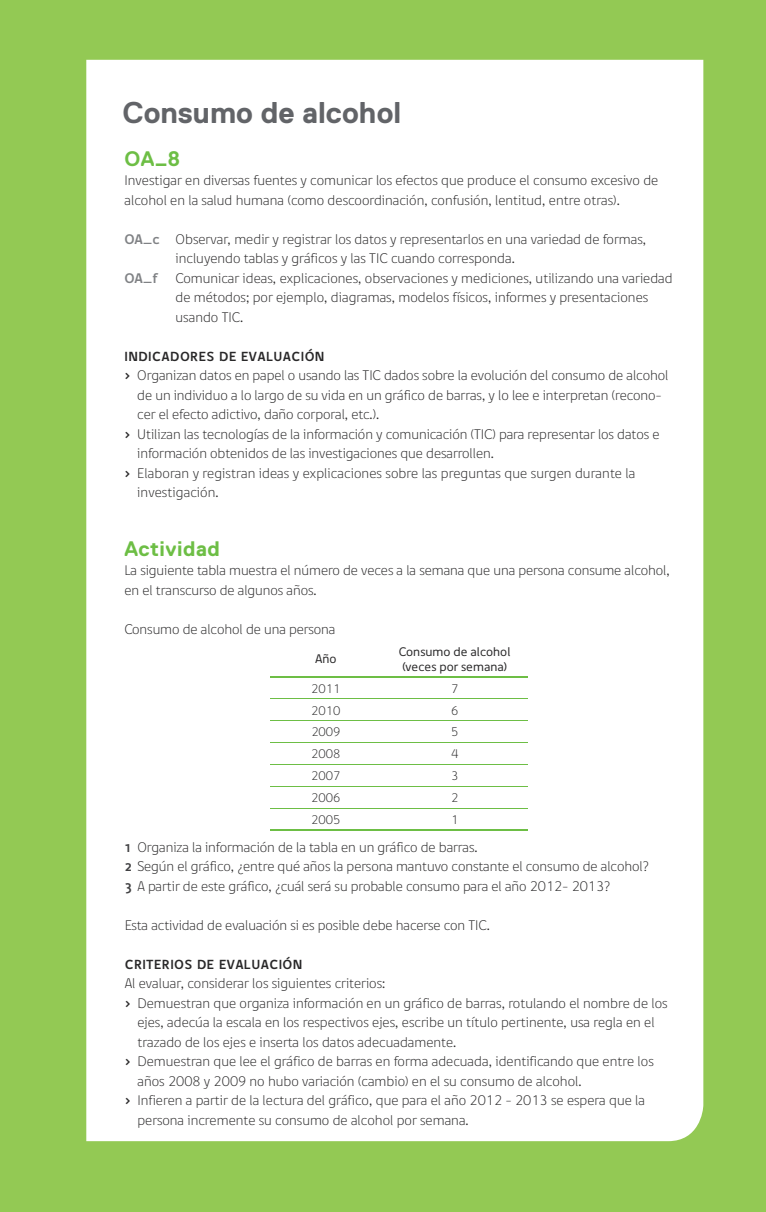
<style>
.page{position:relative;width:766px;height:1212px;background:#fff}
.page>*{position:absolute;margin:0;border:0;box-sizing:border-box;transform-origin:0 0}
.t1{font:700 30px "Replica";color:#626468}
.t2{font:700 30px "Replica Std";color:#636567}
.t3{font:700 21px "Replica Std";letter-spacing:.025em;color:#6dbe45}
.t4{font:700 18px "Replica Std";color:#636567}
.t5{font:14.25px/19.5px "Dignathin";color:#292829}
.t6{font:700 13.5px "Digna SC";letter-spacing:.025em;color:#292829}
.t7{font:12.75px/15px "Digna";color:#292829}
.t8{font:12.75px "Dignathin";color:#292829}
.s1{font-family:"Digna";font-weight:700;color:#808285}
.s2{font-family:"Digna Picto"}
.s3{font-family:"Digna SC";font-weight:700;color:#414143}
</style>
<div class="page">
<div style="left:0;top:0;width:765px;height:1212px;background:#93c954"></div>
<div style="left:86px;top:60px;width:617px;height:1081px;background:#fff"></div>
<div style="left:120px;top:145px;width:564px;height:690px;background:#fff"></div>
<hr style="left:270px;top:676px;width:111px;height:1px;background:#6dbe45">
<hr style="left:381px;top:676px;width:146px;height:1px;background:#6dbe45">
<hr style="left:270px;top:698px;width:111px;height:1px;background:#6dbe45">
<hr style="left:381px;top:698px;width:146px;height:1px;background:#6dbe45">
<hr style="left:270px;top:720px;width:111px;height:1px;background:#6dbe45">
<hr style="left:381px;top:720px;width:146px;height:1px;background:#6dbe45">
<hr style="left:270px;top:742px;width:111px;height:1px;background:#6dbe45">
<hr style="left:381px;top:742px;width:146px;height:1px;background:#6dbe45">
<hr style="left:270px;top:764px;width:111px;height:1px;background:#6dbe45">
<hr style="left:381px;top:764px;width:146px;height:1px;background:#6dbe45">
<hr style="left:270px;top:786px;width:111px;height:1px;background:#6dbe45">
<hr style="left:381px;top:786px;width:146px;height:1px;background:#6dbe45">
<hr style="left:270px;top:808px;width:111px;height:1px;background:#6dbe45">
<hr style="left:381px;top:808px;width:146px;height:1px;background:#6dbe45">
<hr style="left:270px;top:829px;width:111px;height:2px;background:#6dbe45">
<hr style="left:381px;top:829px;width:146px;height:2px;background:#6dbe45">
<div style="left:109px;top:90px;width:571px;height:45px;background:#fff"></div>
<div style="left:121px;top:835px;width:556px;height:301px;background:#fff"></div>
<h1 class="t1" style="left:122px;top:96px;width:280px">Consumo de alcohol</h1>
<h1 class="t2" style="left:124px;top:100px;width:133px">Ejemplo 1</h1>
<h2 class="t3" style="left:125px;top:147px;width:57px">OA_8</h2>
<p class="t5" style="left:124px;top:171px;width:535px">Investigar en diversas fuentes y comunicar los efectos que produce el consumo excesivo de alcohol en la salud humana (como descoordinación, confusión, lentitud, entre otras).</p>
<p class="t5" style="left:124px;top:229px;width:523px"><span class="s1">OA_c</span> Observar, medir y registrar los datos y representarlos en una variedad de formas,</p>
<p class="t5" style="left:175px;top:249px;width:341px">incluyendo tablas y gráficos y las TIC cuando corresponda.</p>
<p class="t5" style="left:124px;top:268px;width:549px"><span class="s1">OA_f</span> Comunicar ideas, explicaciones, observaciones y mediciones, utilizando una variedad</p>
<p class="t5" style="left:175px;top:288px;width:474px">de métodos; por ejemplo, diagramas, modelos físicos, informes y presentaciones</p>
<p class="t5" style="left:175px;top:307px;width:69px">usando TIC.</p>
<p class="t6" style="left:124px;top:347px;width:201px">INDICADORES DE EVALUACIÓN</p>
<p class="t5" style="left:124px;top:366px;width:545px"><span class="s2">›</span> Organizan datos en papel o usando las TIC dados sobre la evolución del consumo de alcohol</p>
<p class="t5" style="left:137px;top:385px;width:526px">de un individuo a lo largo de su vida en un gráfico de barras, y lo lee e interpretan (recono-</p>
<p class="t5" style="left:137px;top:405px;width:243px">cer el efecto adictivo, daño corporal, etc.).</p>
<p class="t5" style="left:124px;top:424px;width:536px"><span class="s2">›</span> Utilizan las tecnologías de la información y comunicación (TIC) para representar los datos e</p>
<p class="t5" style="left:137px;top:444px;width:358px">información obtenidos de las investigaciones que desarrollen.</p>
<p class="t5" style="left:124px;top:463px;width:512px"><span class="s2">›</span> Elaboran y registran ideas y explicaciones sobre las preguntas que surgen durante la</p>
<p class="t5" style="left:137px;top:483px;width:83px">investigación.</p>
<h2 class="t3" style="left:124px;top:537px;width:97px">Actividad</h2>
<p class="t5" style="left:124px;top:561px;width:547px">La siguiente tabla muestra el número de veces a la semana que una persona consume alcohol, en el transcurso de algunos años.</p>
<p class="t5" style="left:124px;top:619px;width:212px">Consumo de alcohol de una persona</p>
<p class="t7" style="left:315px;top:651px;width:23px">Año</p>
<p class="t7" style="left:399px;top:644px;width:113px">Consumo de alcohol (veces por semana)</p>
<p class="t8" style="left:311px;top:681px;width:31px">2011</p>
<p class="t8" style="left:451px;top:681px;width:9px">7</p>
<p class="t8" style="left:311px;top:702px;width:31px">2010</p>
<p class="t8" style="left:451px;top:702px;width:9px">6</p>
<p class="t8" style="left:311px;top:724px;width:31px">2009</p>
<p class="t8" style="left:451px;top:724px;width:9px">5</p>
<p class="t8" style="left:311px;top:746px;width:31px">2008</p>
<p class="t8" style="left:451px;top:746px;width:9px">4</p>
<p class="t8" style="left:311px;top:768px;width:31px">2007</p>
<p class="t8" style="left:451px;top:768px;width:9px">3</p>
<p class="t8" style="left:311px;top:790px;width:31px">2006</p>
<p class="t8" style="left:451px;top:790px;width:9px">2</p>
<p class="t8" style="left:311px;top:812px;width:31px">2005</p>
<p class="t8" style="left:451px;top:812px;width:9px">1</p>
<p class="t4" style="left:91px;top:567px;width:157px">Ciencias Naturales</p>
<p class="t4" style="left:412px;top:567px;width:75px">Unidad 3</p>
<p class="t5" style="left:125px;top:837px;width:525px"><span class="s3">1</span> Organiza la información de la tabla en un gráfico de barras.<br><span class="s3">2</span> Según el gráfico, ¿entre qué años la persona mantuvo constante el consumo de alcohol?<br><span class="s3">3</span> A partir de este gráfico, ¿cuál será su probable consumo para el año 2012- 2013?</p>
<p class="t5" style="left:125px;top:915px;width:366px">Esta actividad de evaluación si es posible debe hacerse con TIC.</p>
<p class="t6" style="left:125px;top:956px;width:179px">CRITERIOS DE EVALUACIÓN</p>
<p class="t5" style="left:125px;top:974px;width:262px">Al evaluar, considerar los siguientes criterios:</p>
<p class="t5" style="left:125px;top:993px;width:544px"><span class="s2">›</span> Demuestran que organiza información en un gráfico de barras, rotulando el nombre de los</p>
<p class="t5" style="left:137px;top:1013px;width:518px">ejes, adecúa la escala en los respectivos ejes, escribe un título pertinente, usa regla en el</p>
<p class="t5" style="left:137px;top:1032px;width:320px">trazado de los ejes e inserta los datos adecuadamente.</p>
<p class="t5" style="left:125px;top:1052px;width:530px"><span class="s2">›</span> Demuestran que lee el gráfico de barras en forma adecuada, identificando que entre los</p>
<p class="t5" style="left:137px;top:1071px;width:445px">años 2008 y 2009 no hubo variación (cambio) en el su consumo de alcohol.</p>
<p class="t5" style="left:125px;top:1091px;width:522px"><span class="s2">›</span> Infieren a partir de la lectura del gráfico, que para el año 2012 - 2013 se espera que la</p>
<p class="t5" style="left:137px;top:1110px;width:333px">persona incremente su consumo de alcohol por semana.</p>
</div>
